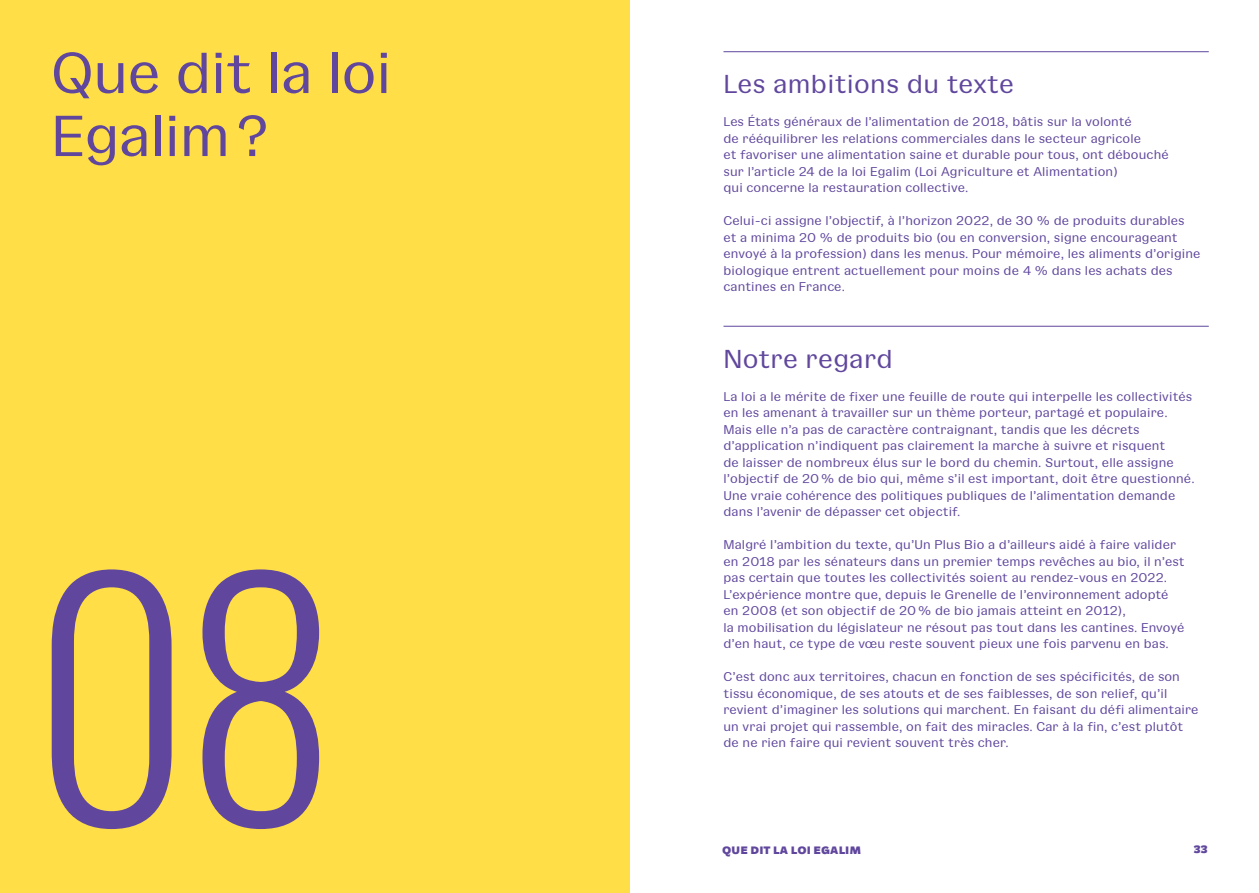
<style>
.page{position:relative;width:1259px;height:893px;background:#fff}
.page>*{position:absolute;margin:0;border:0;box-sizing:border-box;transform-origin:0 0}
.t1{font:300 300px "Oswald";color:#60479d}
.t2{font:60px/63px "Gangster Grotesk";letter-spacing:-.01em;color:#60479d}
.t3{font:27px "Gangster Grotesk";letter-spacing:.01em;color:#60479d}
.t4{font:13.2px/16.5px "Gangster Grotesk";letter-spacing:.01em;color:#60479d}
.t5{font:800 12px "Saiga 0.2";letter-spacing:.01em;color:#60479d}
</style>
<div class="page">
<hr style="left:723px;top:51px;width:485px;height:1px;background:#60479d">
<hr style="left:723px;top:326px;width:485px;height:1px;background:#60479d">
<div style="left:0;top:0;width:629px;height:893px;background:#ffde47"></div>
<h2 class="t2" style="left:51px;top:38px;width:342px">Que dit la loi<br>Egalim?</h2>
<h1 class="t1" style="left:35px;top:482px;width:298px">08</h1>
<h3 class="t3" style="left:723px;top:64px;width:292px">Les ambitions du texte</h3>
<p class="t4" style="left:723px;top:113px;width:447px">Les États généraux de l’alimentation de 2018, bâtis sur la volonté<br>de rééquilibrer les relations commerciales dans le secteur agricole<br>et favoriser une alimentation saine et durable pour tous, ont débouché sur l’article 24 de la loi Egalim (Loi Agriculture et Alimentation)<br>qui concerne la restauration collective.</p>
<p class="t4" style="left:723px;top:212px;width:478px">Celui-ci assigne l’objectif, à l’horizon 2022, de 30 % de produits durables et a minima 20 % de produits bio (ou en conversion, signe encourageant envoyé à la profession) dans les menus. Pour mémoire, les aliments d’origine biologique entrent actuellement pour moins de 4 % dans les achats des cantines en France.</p>
<h3 class="t3" style="left:723px;top:339px;width:171px">Notre regard</h3>
<p class="t4" style="left:723px;top:387px;width:473px">La loi a le mérite de fixer une feuille de route qui interpelle les collectivités en les amenant à travailler sur un thème porteur, partagé et populaire.<br>Mais elle n’a pas de caractère contraignant, tandis que les décrets d’application n’indiquent pas clairement la marche à suivre et risquent<br>de laisser de nombreux élus sur le bord du chemin. Surtout, elle assigne l’objectif de 20% de bio qui, même s’il est important, doit être questionné.<br>Une vraie cohérence des politiques publiques de l’alimentation demande dans l’avenir de dépasser cet objectif.</p>
<p class="t4" style="left:723px;top:536px;width:463px">Malgré l’ambition du texte, qu’Un Plus Bio a d’ailleurs aidé à faire valider en 2018 par les sénateurs dans un premier temps revêches au bio, il n’est pas certain que toutes les collectivités soient au rendez-vous en 2022.<br>L’expérience montre que, depuis le Grenelle de l’environnement adopté en 2008 (et son objectif de 20% de bio jamais atteint en 2012),<br>la mobilisation du législateur ne résout pas tout dans les cantines. Envoyé d’en haut, ce type de vœu reste souvent pieux une fois parvenu en bas.</p>
<p class="t4" style="left:723px;top:668px;width:476px">C’est donc aux territoires, chacun en fonction de ses spécificités, de son tissu économique, de ses atouts et de ses faiblesses, de son relief, qu’il revient d’imaginer les solutions qui marchent. En faisant du défi alimentaire un vrai projet qui rassemble, on fait des miracles. Car à la fin, c’est plutôt de ne rien faire qui revient souvent très cher.</p>
<p class="t5" style="left:722px;top:845px;width:141px">QUE DIT LA LOI EGALIM</p>
<p class="t5" style="left:1193px;top:845px;width:15px">33</p>
</div>
